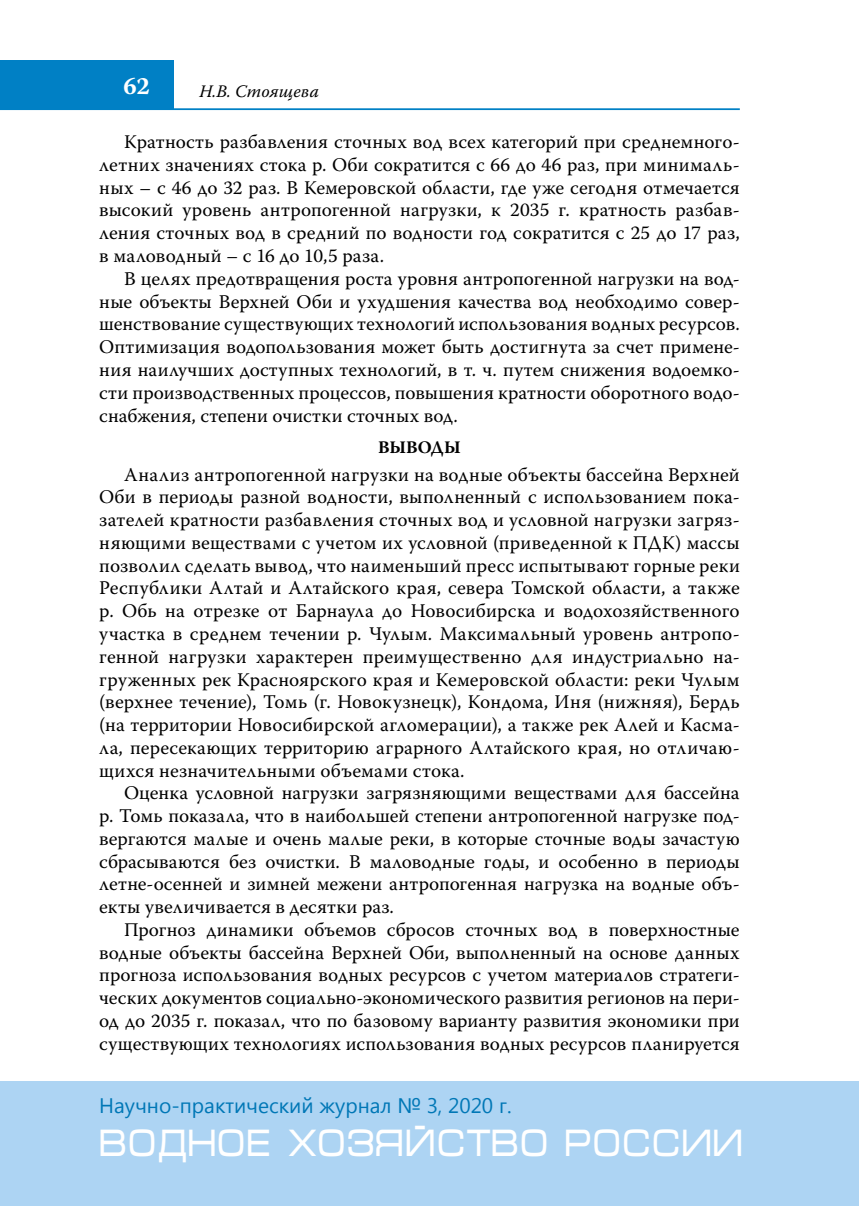
<style>
.page{position:relative;width:859px;height:1206px;background:#fff}
.page>*{position:absolute;margin:0;border:0;box-sizing:border-box;transform-origin:0 0}
.t1{font:38.5px "Micra C";color:#fff;scale:.83 1}
.t2{font:700 24.5px "Warnock Pro";color:#fff}
.t3{font:21px "Segoe UI";color:#0077b6}
.t4{font:19.25px/22.8px "Warnock Pro";letter-spacing:.01em;color:#000;text-align:justify}
.t5{font:italic 17.5px "Warnock Pro";letter-spacing:.005em;color:#000}
.t6{font:700 17.5px "Warnock Pro";color:#000}
</style>
<div class="page">
<hr style="left:0;top:108px;width:739px;height:2px;background:#0080c5">
<div style="left:0;top:60px;width:174px;height:50px;background:#0080c5"></div>
<div style="left:0;top:1081px;width:858px;height:124px;background:#add4f3"></div>
<p class="t2" style="left:123px;top:71px;width:28px">62</p>
<p class="t5" style="left:199px;top:81px;width:121px">Н.В. Стоящева</p>
<p class="t4" style="left:99px;top:130px;width:641px;text-indent:25px">Кратность разбавления сточных вод всех категорий при среднемного&shy;летних значениях стока р. Оби сократится с 66 до 46 раз, при минималь&shy;ных – с 46 до 32 раз. В Кемеровской области, где уже сегодня отмечается высокий уровень антропогенной нагрузки, к 2035 г. кратность разбав&shy;ления сточных вод в средний по водности год сократится с 25 до 17 раз, в маловодный – с 16 до 10,5 раза.</p>
<p class="t4" style="left:99px;top:267px;width:641px;text-indent:25px">В целях предотвращения роста уровня антропогенной нагрузки на вод&shy;ные объекты Верхней Оби и ухудшения качества вод необходимо совер&shy;шенствование существующих технологий использования водных ресурсов.<br>Оптимизация водопользования может быть достигнута за счет примене&shy;ния наилучших доступных технологий, в т. ч. путем снижения водоемко&shy;сти производственных процессов, повышения кратности оборотного водо&shy;снабжения, степени очистки сточных вод.</p>
<p class="t6" style="left:378px;top:436px;width:84px">ВЫВОДЫ</p>
<p class="t4" style="left:99px;top:462px;width:642px;text-indent:25px">Анализ антропогенной нагрузки на водные объекты бассейна Верхней Оби в периоды разной водности, выполненный с использованием пока&shy;зателей кратности разбавления сточных вод и условной нагрузки загряз&shy;няющими веществами с учетом их условной (приведенной к ПДК) массы позволил сделать вывод, что наименьший пресс испытывают горные реки Республики Алтай и Алтайского края, севера Томской области, а также р. Обь на отрезке от Барнаула до Новосибирска и водохозяйственного участка в среднем течении р. Чулым. Максимальный уровень антропо&shy;генной нагрузки характерен преимущественно для индустриально на&shy;груженных рек Красноярского края и Кемеровской области: реки Чулым (верхнее течение), Томь (г. Новокузнецк), Кондома, Иня (нижняя), Бердь (на территории Новосибирской агломерации), а также рек Алей и Касма&shy;ла, пересекающих территорию аграрного Алтайского края, но отличаю&shy;щихся незначительными объемами стока.</p>
<p class="t4" style="left:99px;top:781px;width:641px;text-indent:25px">Оценка условной нагрузки загрязняющими веществами для бассейна р. Томь показала, что в наибольшей степени антропогенной нагрузке под&shy;вергаются малые и очень малые реки, в которые сточные воды зачастую сбрасываются без очистки. В маловодные годы, и особенно в периоды летне-осенней и зимней межени антропогенная нагрузка на водные объ&shy;екты увеличивается в десятки раз.</p>
<p class="t4" style="left:99px;top:917px;width:641px;text-indent:25px">Прогноз динамики объемов сбросов сточных вод в поверхностные водные объекты бассейна Верхней Оби, выполненный на основе данных прогноза использования водных ресурсов с учетом материалов стратеги&shy;ческих документов социально-экономического развития регионов на пери&shy;од до 2035 г. показал, что по базовому варианту развития экономики при существующих технологиях использования водных ресурсов планируется</p>
<p class="t3" style="left:99px;top:1090px;width:413px">Научно-практический журнал № 3, 2020 г.</p>
<h1 class="t1" style="left:99px;top:1126px;width:777px">ВОДНОЕ ХОЗЯЙСТВО РОССИИ</h1>
</div>
